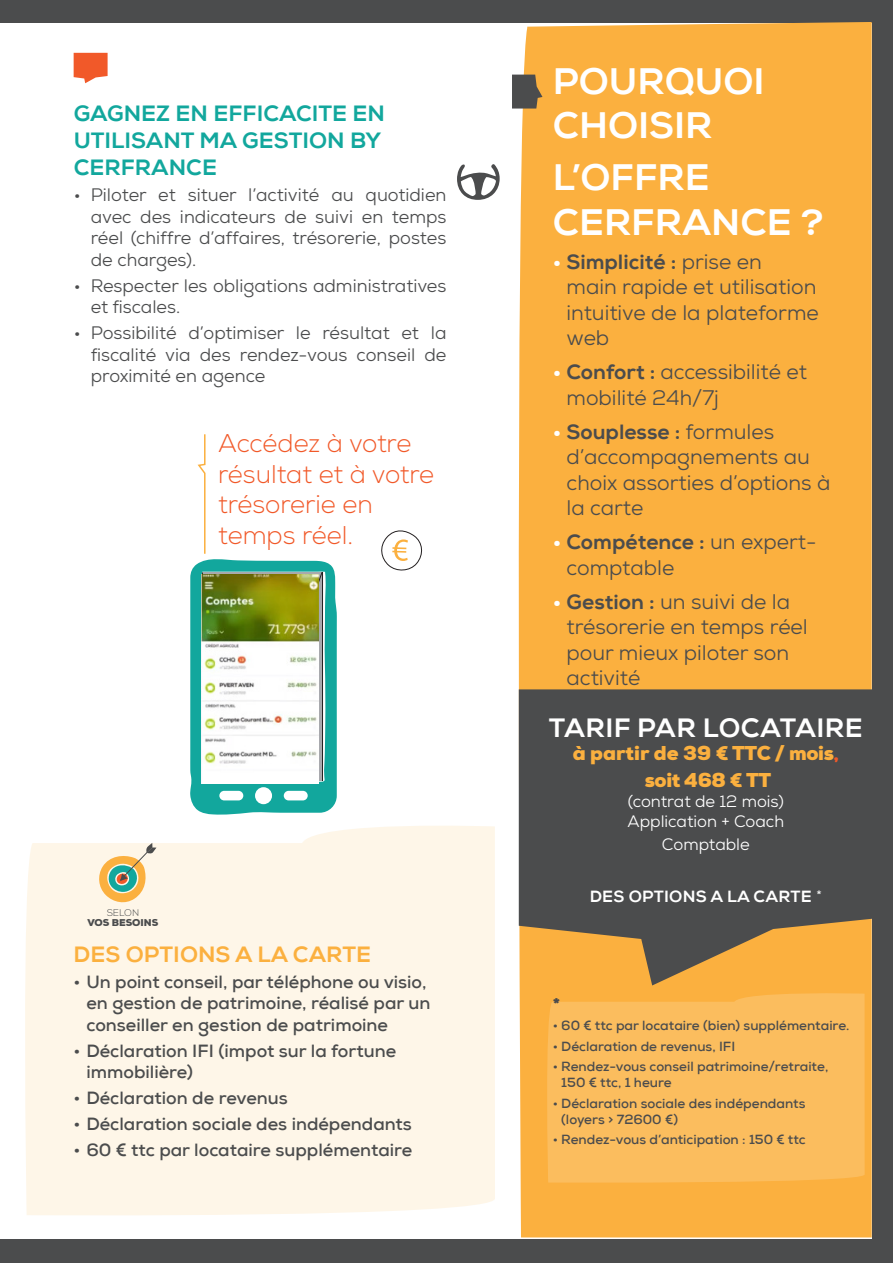
<style>
.page{position:relative;width:893px;height:1263px;background:#4b4c4d}
.page>*{position:absolute;margin:0;border:0;box-sizing:border-box;transform-origin:0 0}
.t1{font:37.5px/43.5px "Nexa X Bold";color:#fff}
.t2{font:27px "Nexa X Bold";letter-spacing:.015em;color:#fff}
.t3{font:300 25.5px/30.6px "Nexa";color:#f15929}
.t4{font:22.5px/27px "Nexa X Bold";color:#12a79d}
.t5{font:22.5px "Nexa X Bold";color:#fbb03f}
.t6{font:21px/25.5px "Nexa";color:#4b4c4d}
.t7{font:900 19.5px "Nexa";color:#fbb03f}
.t8{font:900 19.5px "Nexa";letter-spacing:-.02em;color:#fbb03f}
.t9{font:18px/21.6px "Nexa";color:#4b4c4d;text-align:justify}
.t10{font:700 18px/21.6px "Nexa";color:#4b4c4d}
.t11{font:16.5px/23.4px "Nexa";color:#fff;text-align:center}
.t12{font:16.5px "Nexa X Bold";letter-spacing:.015em;color:#fff}
.t13{font:900 16.5px "Nexa";color:#4b4c4d}
.t14{font:700 13.5px/16.2px "Nexa";color:#4b4c4d}
.t15{font:900 9.6px/10.8px "Nexa";color:#4b4c4d;text-align:center}
.s1{font-weight:300}
.s2{font-family:"Nexa X Bold";color:#fff}
.s3{font-family:"Nexa X Bold"}
.s4{color:#f15929}
.s5{font-family:"Nexa"}
</style>
<div class="page">
<div style="left:0;top:24px;width:872px;height:1215px;background:#fff"></div>
<div style="left:513px;top:22px;width:359px;height:1215px;background:#fbb03f"></div>
<svg style="left:519px;top:689px;width:353px;height:296px;fill:#4b4c4d"></svg>
<svg style="left:512px;top:75px;width:30px;height:34px"></svg>
<div style="left:25px;top:826px;width:470px;height:389px;background:#fef6e8"></div>
<svg style="left:190px;top:434px;width:147px;height:381px"></svg>
<svg style="left:74px;top:53px;width:34px;height:30px"></svg>
<img style="left:202px;top:575px;width:117px;height:208px">
<div style="left:546px;top:992px;width:319px;height:192px;background:#fbbd5e"></div>
<svg style="left:97px;top:843px;width:59px;height:62px"></svg>
<svg style="left:381px;top:530px;width:42px;height:41px"></svg>
<svg style="left:457px;top:164px;width:43px;height:36px"></svg>
<p class="t4" style="left:74px;top:100px;width:313px">GAGNEZ EN EFFICACITE EN<br>UTILISANT MA GESTION BY<br>CERFRANCE</p>
<p class="t9" style="left:91px;top:184px;width:357px;text-indent:-17px">• Piloter et situer l’activité au quotidien avec des indicateurs de suivi en temps réel (chiffre d’affaires, trésorerie, postes de charges).</p>
<p class="t9" style="left:91px;top:275px;width:357px;text-indent:-17px">• Respecter les obligations administratives et fiscales.</p>
<p class="t9" style="left:91px;top:322px;width:357px;text-indent:-17px">• Possibilité d’optimiser le résultat et la fiscalité via des rendez-vous conseil de proximité en agence</p>
<p class="t3" style="left:218px;top:429px;width:217px">Accédez à votre résultat et à votre trésorerie en temps réel.</p>
<p class="t15" style="left:87px;top:907px;width:72px"><span class="s1">SELON<br></span>VOS BESOINS</p>
<p class="t5" style="left:74px;top:940px;width:299px">DES OPTIONS A LA CARTE</p>
<p class="t10" style="left:86px;top:970px;width:345px;text-indent:-13px">• Un point conseil, par téléphone ou visio, en gestion de patrimoine, réalisé par un conseiller en gestion de patrimoine</p>
<p class="t10" style="left:86px;top:1039px;width:311px;text-indent:-13px">• Déclaration IFI (impot sur la fortune immobilière)</p>
<p class="t10" style="left:74px;top:1087px;width:216px">• Déclaration de revenus</p>
<p class="t10" style="left:74px;top:1113px;width:340px">• Déclaration sociale des indépendants</p>
<p class="t10" style="left:74px;top:1139px;width:340px">• 60 € ttc par locataire supplémentaire</p>
<p class="t1" style="left:553px;top:60px;width:213px">POURQUOI<br>CHOISIR</p>
<p class="t1" style="left:553px;top:155px;width:272px;line-height:45px">L’OFFRE<br>CERFRANCE ?</p>
<p class="t6" style="left:566px;top:249px;width:254px;text-indent:-14px"><span class="s2">•</span> <span class="s3">Simplicité :</span> prise en<br>main rapide et utilisation intuitive de la plateforme web</p>
<p class="t6" style="left:566px;top:359px;width:242px;text-indent:-14px"><span class="s2">•</span> <span class="s3">Confort :</span> accessibilité et mobilité 24h/7j</p>
<p class="t6" style="left:566px;top:419px;width:265px;text-indent:-14px"><span class="s2">•</span> <span class="s3">Souplesse :</span> formules d’accompagnements au choix assorties d’options à la carte</p>
<p class="t6" style="left:566px;top:529px;width:252px;text-indent:-14px"><span class="s2">•</span> <span class="s3">Compétence :</span> un expert&shy;comptable</p>
<p class="t6" style="left:566px;top:589px;width:243px;text-indent:-14px"><span class="s2">•</span> <span class="s3">Gestion :</span> un suivi de la trésorerie en temps réel pour mieux piloter son activité</p>
<p class="t2" style="left:549px;top:711px;width:315px">TARIF PAR LOCATAIRE</p>
<p class="t7" style="left:573px;top:740px;width:268px">à partir de 39 € TTC / mois<span class="s4">,</span></p>
<p class="t8" style="left:645px;top:767px;width:128px">soit 468 € TT</p>
<p class="t11" style="left:628px;top:789px;width:157px">(contrat de 12 mois)</p>
<p class="t11" style="left:627px;top:809px;width:158px">Application + Coach<br>Comptable</p>
<p class="t12" style="left:590px;top:886px;width:234px">DES OPTIONS A LA CARTE <span class="s5">*</span></p>
<p class="t13" style="left:553px;top:993px;width:9px">*</p>
<p class="t14" style="left:553px;top:1017px;width:298px">• 60 € ttc par locataire (bien) supplémentaire.</p>
<p class="t14" style="left:553px;top:1038px;width:184px">• Déclaration de revenus, IFI</p>
<p class="t14" style="left:561px;top:1058px;width:268px;text-indent:-9px">• Rendez-vous conseil patrimoine/retraite,<br>150 € ttc, 1 heure</p>
<p class="t14" style="left:561px;top:1095px;width:246px;text-indent:-9px">• Déclaration sociale des indépendants (loyers &gt; 72600 €)</p>
<p class="t14" style="left:553px;top:1132px;width:254px">• Rendez-vous d’anticipation : 150 € ttc</p>
</div>
